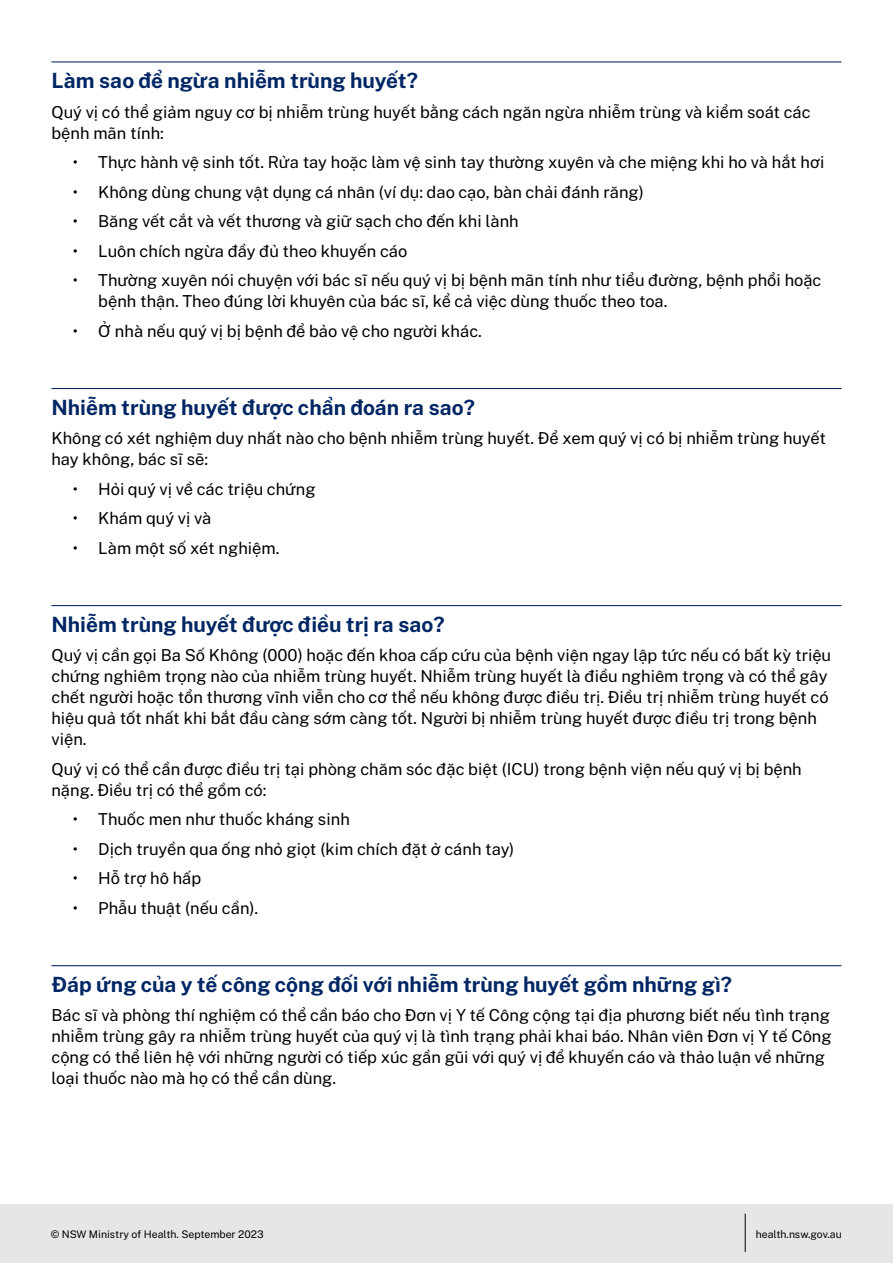
<style>
.page{position:relative;width:893px;height:1263px;background:#fff}
.page>*{position:absolute;margin:0;border:0;box-sizing:border-box;transform-origin:0 0}
.Head{font:700 21px "Public Sans";color:#002664}
.Body{font:16.5px/21px "Public Sans";color:#000}
.t1{font:10.5px "Public Sans";color:#000}
</style>
<div class="page">
<div style="left:0;top:1204px;width:893px;height:59px;background:#e5e6e5"></div>
<hr style="left:745px;top:1214px;width:1px;height:38px;background:#000">
<hr style="left:51px;top:61px;width:790px;height:1px;background:#002664">
<hr style="left:51px;top:388px;width:790px;height:1px;background:#002664">
<hr style="left:51px;top:605px;width:790px;height:1px;background:#002664">
<hr style="left:51px;top:965px;width:790px;height:1px;background:#002664">
<p class="Head" style="left:51px;top:65px;width:368px">Làm sao để ngừa nhiễm trùng huyết?</p>
<p class="Body" style="left:51px;top:100px;width:761px">Quý vị có thể giảm nguy cơ bị nhiễm trùng huyết bằng cách ngăn ngừa nhiễm trùng và kiểm soát các bệnh mãn tính:</p>
<p class="Body" style="left:73px;top:151px;width:753px">• Thực hành vệ sinh tốt. Rửa tay hoặc làm vệ sinh tay thường xuyên và che miệng khi ho và hắt hơi</p>
<p class="Body" style="left:73px;top:180px;width:573px">• Không dùng chung vật dụng cá nhân (ví dụ: dao cạo, bàn chải đánh răng)</p>
<p class="Body" style="left:73px;top:210px;width:448px">• Băng vết cắt và vết thương và giữ sạch cho đến khi lành</p>
<p class="Body" style="left:73px;top:239px;width:336px">• Luôn chích ngừa đầy đủ theo khuyến cáo</p>
<p class="Body" style="left:98px;top:269px;width:725px;text-indent:-26px">• Thường xuyên nói chuyện với bác sĩ nếu quý vị bị bệnh mãn tính như tiểu đường, bệnh phổi hoặc bệnh thận. Theo đúng lời khuyên của bác sĩ, kể cả việc dùng thuốc theo toa.</p>
<p class="Body" style="left:73px;top:319px;width:411px">• Ở nhà nếu quý vị bị bệnh để bảo vệ cho người khác.</p>
<p class="Head" style="left:51px;top:392px;width:425px">Nhiễm trùng huyết được chẩn đoán ra sao?</p>
<p class="Body" style="left:51px;top:427px;width:776px">Không có xét nghiệm duy nhất nào cho bệnh nhiễm trùng huyết. Để xem quý vị có bị nhiễm trùng huyết hay không, bác sĩ sẽ:</p>
<p class="Body" style="left:73px;top:477px;width:244px">• Hỏi quý vị về các triệu chứng</p>
<p class="Body" style="left:73px;top:507px;width:140px">• Khám quý vị và</p>
<p class="Body" style="left:73px;top:536px;width:208px">• Làm một số xét nghiệm.</p>
<p class="Head" style="left:51px;top:609px;width:395px">Nhiễm trùng huyết được điều trị ra sao?</p>
<p class="Body" style="left:51px;top:644px;width:781px">Quý vị cần gọi Ba Số Không (000) hoặc đến khoa cấp cứu của bệnh viện ngay lập tức nếu có bất kỳ triệu chứng nghiêm trọng nào của nhiễm trùng huyết. Nhiễm trùng huyết là điều nghiêm trọng và có thể gây chết người hoặc tổn thương vĩnh viễn cho cơ thể nếu không được điều trị. Điều trị nhiễm trùng huyết có hiệu quả tốt nhất khi bắt đầu càng sớm càng tốt. Người bị nhiễm trùng huyết được điều trị trong bệnh viện.</p>
<p class="Body" style="left:51px;top:757px;width:752px">Quý vị có thể cần được điều trị tại phòng chăm sóc đặc biệt (ICU) trong bệnh viện nếu quý vị bị bệnh nặng. Điều trị có thể gồm có:</p>
<p class="Body" style="left:73px;top:808px;width:279px">• Thuốc men như thuốc kháng sinh</p>
<p class="Body" style="left:73px;top:837px;width:443px">• Dịch truyền qua ống nhỏ giọt (kim chích đặt ở cánh tay)</p>
<p class="Body" style="left:73px;top:867px;width:130px">• Hỗ trợ hô hấp</p>
<p class="Body" style="left:73px;top:896px;width:187px">• Phẫu thuật (nếu cần).</p>
<p class="Head" style="left:51px;top:969px;width:682px">Đáp ứng của y tế công cộng đối với nhiễm trùng huyết gồm những gì?</p>
<p class="Body" style="left:51px;top:1004px;width:782px">Bác sĩ và phòng thí nghiệm có thể cần báo cho Đơn vị Y tế Công cộng tại địa phương biết nếu tình trạng nhiễm trùng gây ra nhiễm trùng huyết của quý vị là tình trạng phải khai báo. Nhân viên Đơn vị Y tế Công cộng có thể liên hệ với những người có tiếp xúc gần gũi với quý vị để khuyến cáo và thảo luận về những loại thuốc nào mà họ có thể cần dùng.</p>
<p class="t1" style="left:51px;top:1226px;width:214px">© NSW Ministry of Health. September 2023</p>
<p class="t1" style="left:756px;top:1226px;width:87px">health.nsw.gov.au</p>
</div>
